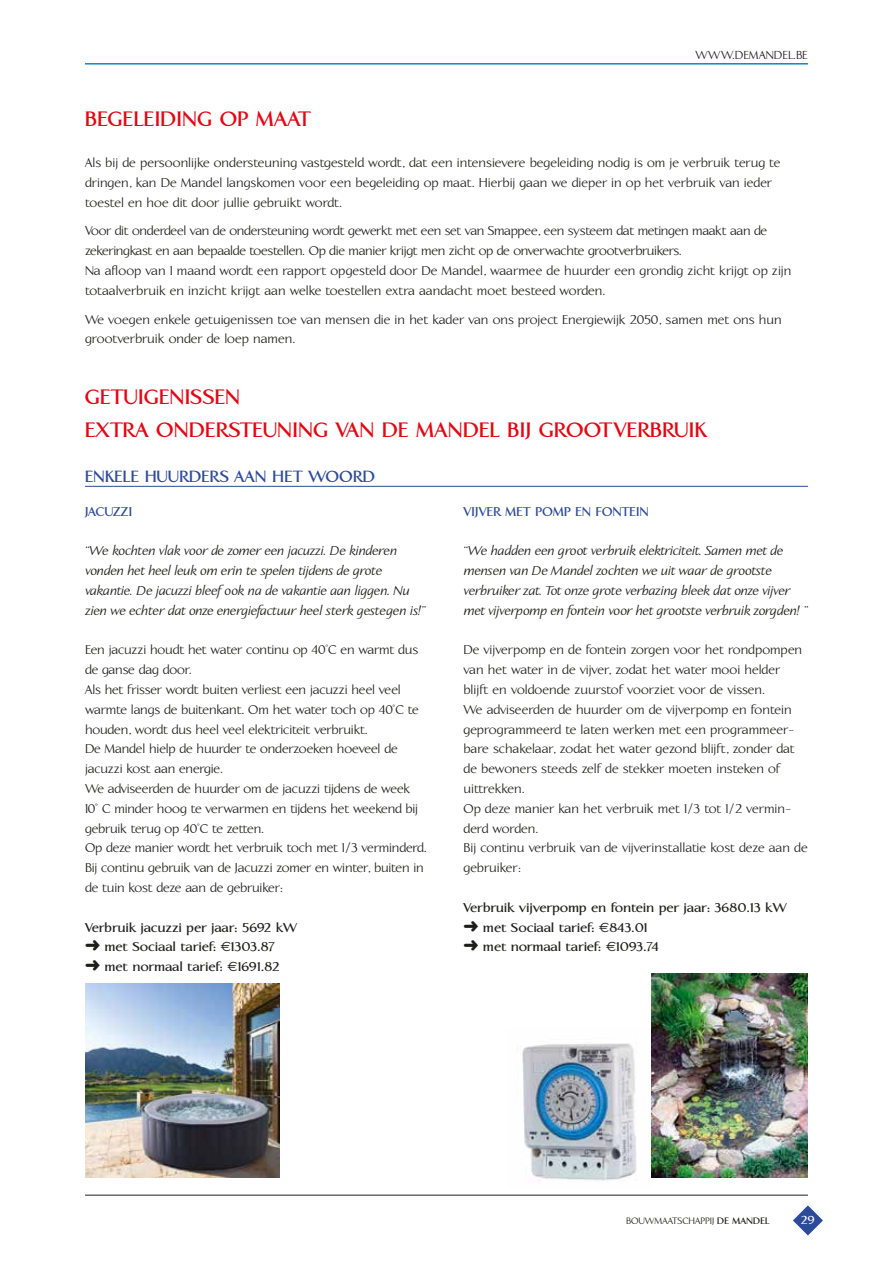
<style>
.page{position:relative;width:893px;height:1263px;background:#fff}
.page>*{position:absolute;margin:0;border:0;box-sizing:border-box;transform-origin:0 0}
.t1{font:700 27px/32.4px "Aperto";color:#e30613}
.t2{font:700 21px "Aperto";color:#2c4a9a}
.t3{font:16.5px/19.8px "Aperto";color:#1d1d1b}
.t4{font:italic 16.5px/19.8px "Aperto";letter-spacing:-.01em;color:#1d1d1b}
.t5{font:16.5px/19.8px "Aperto";letter-spacing:-.02em;color:#1d1d1b}
.t6{font:700 16.5px/19.8px "Aperto";color:#1d1d1b}
.t7{font:700 16.5px "Aperto";color:#2c4a9a}
.t8{font:15px "Aperto";color:#1d1d1b}
.t9{font:700 15px "Aperto";color:#fff}
.t10{font:12px "Aperto";color:#1d1d1b}
.s1{font-family:"Euro Sans";font-weight:400;font-size:13.5px}
.s2{font-weight:700}
</style>
<div class="page">
<hr style="left:85px;top:63px;width:723px;height:2px;background:#008bd2">
<svg style="left:793px;top:1205px;width:30px;height:30px"></svg>
<hr style="left:85px;top:1195px;width:723px;height:1px;background:#1d1d1b">
<hr style="left:85px;top:486px;width:723px;height:1px;background:#2c4a9a">
<img style="left:85px;top:983px;width:194px;height:195px">
<img style="left:522px;top:1043px;width:115px;height:139px">
<img style="left:651px;top:974px;width:157px;height:204px">
<p class="t8" style="left:695px;top:48px;width:114px">WWW.DEMANDEL.BE</p>
<h1 class="t1" style="left:85px;top:103px;width:228px">BEGELEIDING OP MAAT</h1>
<p class="t3" style="left:85px;top:153px;width:697px">Als bij de persoonlijke ondersteuning vastgesteld wordt, dat een intensievere begeleiding nodig is om je verbruik terug te dringen, kan De Mandel langskomen voor een begeleiding op maat. Hierbij gaan we dieper in op het verbruik van ieder toestel en hoe dit door jullie gebruikt wordt.</p>
<p class="t5" style="left:85px;top:221px;width:708px">Voor dit onderdeel van de ondersteuning wordt gewerkt met een set van Smappee, een systeem dat metingen maakt aan de zekeringkast en aan bepaalde toestellen. Op die manier krijgt men zicht op de onverwachte grootverbruikers.<br>Na afloop van 1 maand wordt een rapport opgesteld door De Mandel, waarmee de huurder een grondig zicht krijgt op zijn totaalverbruik en inzicht krijgt aan welke toestellen extra aandacht moet besteed worden.</p>
<p class="t3" style="left:85px;top:310px;width:698px">We voegen enkele getuigenissen toe van mensen die in het kader van ons project Energiewijk 2050, samen met ons hun grootverbruik onder de loep namen.</p>
<h1 class="t1" style="left:85px;top:381px;width:623px">GETUIGENISSEN<br>EXTRA ONDERSTEUNING VAN DE MANDEL BIJ GROOTVERBRUIK</h1>
<p class="t2" style="left:85px;top:467px;width:292px">ENKELE HUURDERS AAN HET WOORD</p>
<p class="t7" style="left:85px;top:504px;width:49px">JACUZZI</p>
<p class="t4" style="left:85px;top:542px;width:342px">“We kochten vlak voor de zomer een jacuzzi. De kinderen vonden het heel leuk om erin te spelen tijdens de grote vakantie. De jacuzzi bleef ook na de vakantie aan liggen. Nu zien we echter dat onze energiefactuur heel sterk gestegen is!”</p>
<p class="t3" style="left:85px;top:640px;width:343px">Een jacuzzi houdt het water continu op 40°C en warmt dus de ganse dag door.<br>Als het frisser wordt buiten verliest een jacuzzi heel veel warmte langs de buitenkant. Om het water toch op 40°C te houden, wordt dus heel veel elektriciteit verbruikt.<br>De Mandel hielp de huurder te onderzoeken hoeveel de jacuzzi kost aan energie.<br>We adviseerden de huurder om de jacuzzi tijdens de week 10° C minder hoog te verwarmen en tijdens het weekend bij gebruik terug op 40°C te zetten.<br>Op deze manier wordt het verbruik toch met 1/3 verminderd.<br>Bij continu gebruik van de Jacuzzi zomer en winter, buiten in de tuin kost deze aan de gebruiker:</p>
<p class="t6" style="left:85px;top:918px;width:214px">Verbruik jacuzzi per jaar: 5692 kW ➜ met Sociaal tarief: <span class="s1">E</span>1303.87<br>➜ met normaal tarief: <span class="s1">E</span>1691.82</p>
<p class="t7" style="left:463px;top:504px;width:187px">VIJVER MET POMP EN FONTEIN</p>
<p class="t4" style="left:463px;top:542px;width:346px">“We hadden een groot verbruik elektriciteit. Samen met de mensen van De Mandel zochten we uit waar de grootste verbruiker zat. Tot onze grote verbazing bleek dat onze vijver met vijverpomp en fontein voor het grootste verbruik zorgden! ”</p>
<p class="t3" style="left:463px;top:640px;width:346px">De vijverpomp en de fontein zorgen voor het rondpompen van het water in de vijver, zodat het water mooi helder blijft en voldoende zuurstof voorziet voor de vissen.<br>We adviseerden de huurder om de vijverpomp en fontein geprogrammeerd te laten werken met een programmeer&shy;bare schakelaar, zodat het water gezond blijft, zonder dat de bewoners steeds zelf de stekker moeten insteken of uittrekken.<br>Op deze manier kan het verbruik met 1/3 tot 1/2 vermin&shy;derd worden.<br>Bij continu verbruik van de vijverinstallatie kost deze aan de gebruiker:</p>
<p class="t6" style="left:463px;top:898px;width:325px">Verbruik vijverpomp en fontein per jaar: 3680.13 kW ➜ met Sociaal tarief: <span class="s1">E</span>843.01<br>➜ met normaal tarief: <span class="s1">E</span>1093.74</p>
<p class="t10" style="left:626px;top:1215px;width:145px">BOUWMAATSCHAPPIJ <span class="s2">DE MANDEL</span></p>
<p class="t9" style="left:801px;top:1213px;width:15px">29</p>
</div>
